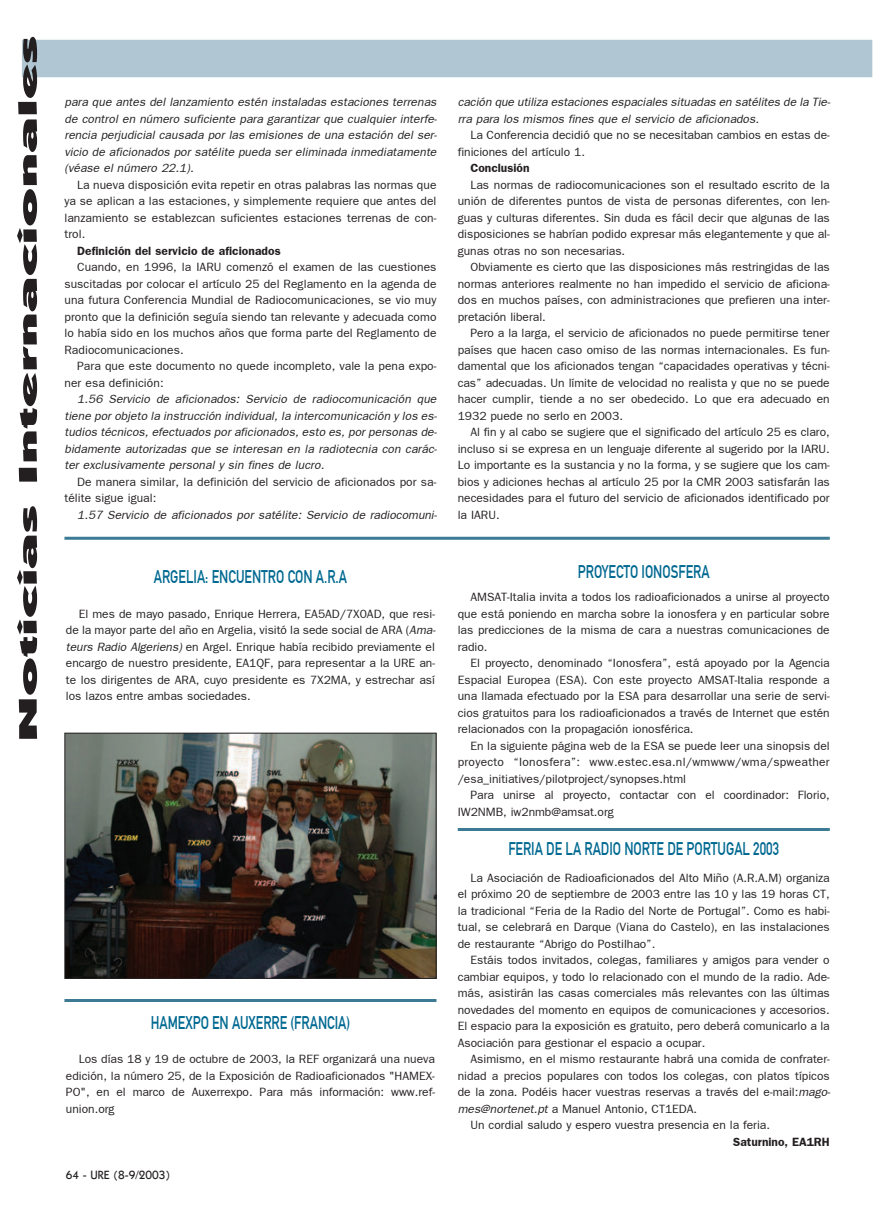
<style>
.page{position:relative;width:894px;height:1212px;background:#fff}
.page>*{position:absolute;margin:0;border:0;box-sizing:border-box;transform-origin:0 0}
.t1{font:900 25.5px "Itc Kabel";color:#231f20;scale:2.5 1}
.t2{font:18px "DIN Mittelschrift";color:#006991;scale:.75 1}
.t3{font:12px/16.5px "Franklin Gothic";color:#231f20;text-align:justify}
.t4{font:italic 12px/16.5px "Franklin Gothic";letter-spacing:.005em;color:#231f20;text-align:justify}
.t5{font:600 12px "Franklin Gothic";letter-spacing:.005em;color:#231f20}
.t6{font:500 12px "Itc Kabel";color:#231f20}
.s1{font-style:italic}
</style>
<div class="page">
<div style="left:22px;top:40px;width:850px;height:37px;background:#b0c6d2"></div>
<hr style="left:64px;top:537px;width:766px;height:3px;background:#3c7b93">
<img style="left:66px;top:735px;width:368px;height:242px">
<div style="left:64px;top:733px;width:372px;height:246px;border:1px solid #231f20"></div>
<hr style="left:458px;top:828px;width:372px;height:3px;background:#3c7b93">
<hr style="left:64px;top:999px;width:372px;height:3px;background:#3c7b93">
<h1 class="t1" style="left:18px;top:742px;width:284px;rotate:-90deg">Noticias Internacionales</h1>
<p class="t4" style="left:64px;top:95px;width:374px">para que antes del lanzamiento estÈn instaladas estaciones terrenas de control en n˙mero suficiente para garantizar que cualquier interfe&shy;rencia perjudicial causada por las emisiones de una estaciÛn del ser&shy;vicio de aficionados por satÈlite pueda ser eliminada inmediatamente (vÈase el n˙mero 22.1).</p>
<p class="t3" style="left:64px;top:177px;width:374px;text-indent:13px">La nueva disposiciÛn evita repetir en otras palabras las normas que ya se aplican a las estaciones, y simplemente requiere que antes del lanzamiento se establezcan suficientes estaciones terrenas de con&shy;trol.</p>
<p class="t5" style="left:77px;top:246px;width:205px">DefiniciÛn del servicio de aficionados</p>
<p class="t3" style="left:64px;top:260px;width:374px;text-indent:13px">Cuando, en 1996, la IARU comenzÛ el examen de las cuestiones suscitadas por colocar el artÌculo 25 del Reglamento en la agenda de una futura Conferencia Mundial de Radiocomunicaciones, se vio muy pronto que la definiciÛn seguÌa siendo tan relevante y adecuada como lo habÌa sido en los muchos aÒos que forma parte del Reglamento de Radiocomunicaciones.</p>
<p class="t3" style="left:64px;top:359px;width:374px;text-indent:13px">Para que este documento no quede incompleto, vale la pena expo&shy;ner esa definiciÛn:</p>
<p class="t4" style="left:64px;top:392px;width:374px;text-indent:13px">1.56 Servicio de aficionados: Servicio de radiocomunicaciÛn que tiene por objeto la instrucciÛn individual, la intercomunicaciÛn y los es&shy;tudios tÈcnicos, efectuados por aficionados, esto es, por personas de&shy;bidamente autorizadas que se interesan en la radiotecnia con car·c&shy;ter exclusivamente personal y sin fines de lucro.</p>
<p class="t3" style="left:64px;top:474px;width:374px;text-indent:13px">De manera similar, la definiciÛn del servicio de aficionados por sa&shy;tÈlite sigue igual:</p>
<p class="t4" style="left:77px;top:507px;width:361px">1.57 Servicio de aficionados por satÈlite: Servicio de radiocomuni-</p>
<h2 class="t2" style="left:154px;top:570px;width:259px">ARGELIA: ENCUENTRO CON A.R.A</h2>
<p class="t3" style="left:66px;top:606px;width:371px;text-indent:13px">El mes de mayo pasado, Enrique Herrera, EA5AD/7X0AD, que resi&shy;de la mayor parte del aÒo en Argelia, visitÛ la sede social de ARA (<span class="s1">Ama&shy;teurs Radio Algeriens)</span> en Argel. Enrique habÌa recibido previamente el encargo de nuestro presidente, EA1QF, para representar a la URE an&shy;te los dirigentes de ARA, cuyo presidente es 7X2MA, y estrechar asÌ los lazos entre ambas sociedades.</p>
<h2 class="t2" style="left:151px;top:1016px;width:268px">HAMEXPO EN AUXERRE (FRANCIA)</h2>
<p class="t3" style="left:66px;top:1052px;width:371px;text-indent:13px">Los dÌas 18 y 19 de octubre de 2003, la REF organizar· una nueva ediciÛn, la n˙mero 25, de la ExposiciÛn de Radioaficionados "HAMEX-PO", en el marco de Auxerrexpo. Para m·s informaciÛn: www.ref&shy;union.org</p>
<p class="t6" style="left:66px;top:1170px;width:106px">64 - URE (8-9/2003)</p>
<p class="t4" style="left:458px;top:95px;width:374px">caciÛn que utiliza estaciones espaciales situadas en satÈlites de la Tie&shy;rra para los mismos fines que el servicio de aficionados.</p>
<p class="t3" style="left:458px;top:128px;width:374px;text-indent:13px">La Conferencia decidiÛ que no se necesitaban cambios en estas de&shy;finiciones del artÌculo 1.</p>
<p class="t5" style="left:471px;top:164px;width:61px">ConclusiÛn</p>
<p class="t3" style="left:458px;top:177px;width:374px;text-indent:13px">Las normas de radiocomunicaciones son el resultado escrito de la uniÛn de diferentes puntos de vista de personas diferentes, con len&shy;guas y culturas diferentes. Sin duda es f·cil decir que algunas de las disposiciones se habrÌan podido expresar m·s elegantemente y que al&shy;gunas otras no son necesarias.</p>
<p class="t3" style="left:458px;top:260px;width:374px;text-indent:13px">Obviamente es cierto que las disposiciones m·s restringidas de las normas anteriores realmente no han impedido el servicio de aficiona&shy;dos en muchos paÌses, con administraciones que prefieren una inter&shy;pretaciÛn liberal.</p>
<p class="t3" style="left:458px;top:326px;width:374px;text-indent:13px">Pero a la larga, el servicio de aficionados no puede permitirse tener paÌses que hacen caso omiso de las normas internacionales. Es fun&shy;damental que los aficionados tengan ìcapacidades operativas y tÈcni&shy;casî adecuadas. Un lÌmite de velocidad no realista y que no se puede hacer cumplir, tiende a no ser obedecido. Lo que era adecuado en 1932 puede no serlo en 2003.</p>
<p class="t3" style="left:458px;top:425px;width:374px;text-indent:13px">Al fin y al cabo se sugiere que el significado del artÌculo 25 es claro, incluso si se expresa en un lenguaje diferente al sugerido por la IARU.<br>Lo importante es la sustancia y no la forma, y se sugiere que los cam&shy;bios y adiciones hechas al artÌculo 25 por la CMR 2003 satisfar·n las necesidades para el futuro del servicio de aficionados identificado por la IARU.</p>
<h2 class="t2" style="left:578px;top:565px;width:177px">PROYECTO IONOSFERA</h2>
<p class="t3" style="left:458px;top:590px;width:374px;text-indent:13px">AMSAT-Italia invita a todos los radioaficionados a unirse al proyecto que est· poniendo en marcha sobre la ionosfera y en particular sobre las predicciones de la misma de cara a nuestras comunicaciones de radio.</p>
<p class="t3" style="left:458px;top:656px;width:374px;text-indent:13px">El proyecto, denominado ìIonosferaî, est· apoyado por la Agencia Espacial Europea (ESA). Con este proyecto AMSAT-Italia responde a una llamada efectuado por la ESA para desarrollar una serie de servi&shy;cios gratuitos para los radioaficionados a travÈs de Internet que estÈn relacionados con la propagaciÛn ionosfÈrica.</p>
<p class="t3" style="left:458px;top:738px;width:374px;text-indent:13px">En la siguiente p·gina web de la ESA se puede leer una sinopsis del proyecto ìIonosferaî: www.estec.esa.nl/wmwww/wma/spweather /esa_initiatives/pilotproject/synopses.html</p>
<p class="t3" style="left:458px;top:788px;width:374px;text-indent:13px">Para unirse al proyecto, contactar con el coordinador: Florio,<br>IW2NMB, iw2nmb@amsat.org</p>
<h2 class="t2" style="left:508px;top:842px;width:363px">FERIA DE LA RADIO NORTE DE PORTUGAL 2003</h2>
<p class="t3" style="left:458px;top:870px;width:374px;text-indent:13px">La AsociaciÛn de Radioaficionados del Alto MiÒo (A.R.A.M) organiza el prÛximo 20 de septiembre de 2003 entre las 10 y las 19 horas CT, la tradicional ìFeria de la Radio del Norte de Portugalî. Como es habi&shy;tual, se celebrar· en Darque (Viana do Castelo), en las instalaciones de restaurante ìAbrigo do Postilhaoî.</p>
<p class="t3" style="left:458px;top:953px;width:374px;text-indent:13px">Est·is todos invitados, colegas, familiares y amigos para vender o cambiar equipos, y todo lo relacionado con el mundo de la radio. Ade&shy;m·s, asistir·n las casas comerciales m·s relevantes con las ˙ltimas novedades del momento en equipos de comunicaciones y accesorios.<br>El espacio para la exposiciÛn es gratuito, pero deber· comunicarlo a la AsociaciÛn para gestionar el espacio a ocupar.</p>
<p class="t3" style="left:471px;top:1052px;width:361px">Asimismo, en el mismo restaurante habr· una comida de confrater-</p>
<p class="t3" style="left:458px;top:1068px;width:374px">nidad a precios populares con todos los colegas, con platos tÌpicos</p>
<p class="t3" style="left:458px;top:1085px;width:374px">de la zona. PodÈis hacer vuestras reservas a travÈs del e-mail:<span class="s1">mago-</span></p>
<p class="t3" style="left:458px;top:1101px;width:241px"><span class="s1">mes@nortenet.pt</span> a Manuel Antonio, CT1EDA.</p>
<p class="t3" style="left:471px;top:1118px;width:301px">Un cordial saludo y espero vuestra presencia en la feria.</p>
<p class="t5" style="left:733px;top:1137px;width:98px">Saturnino, EA1RH</p>
</div>
